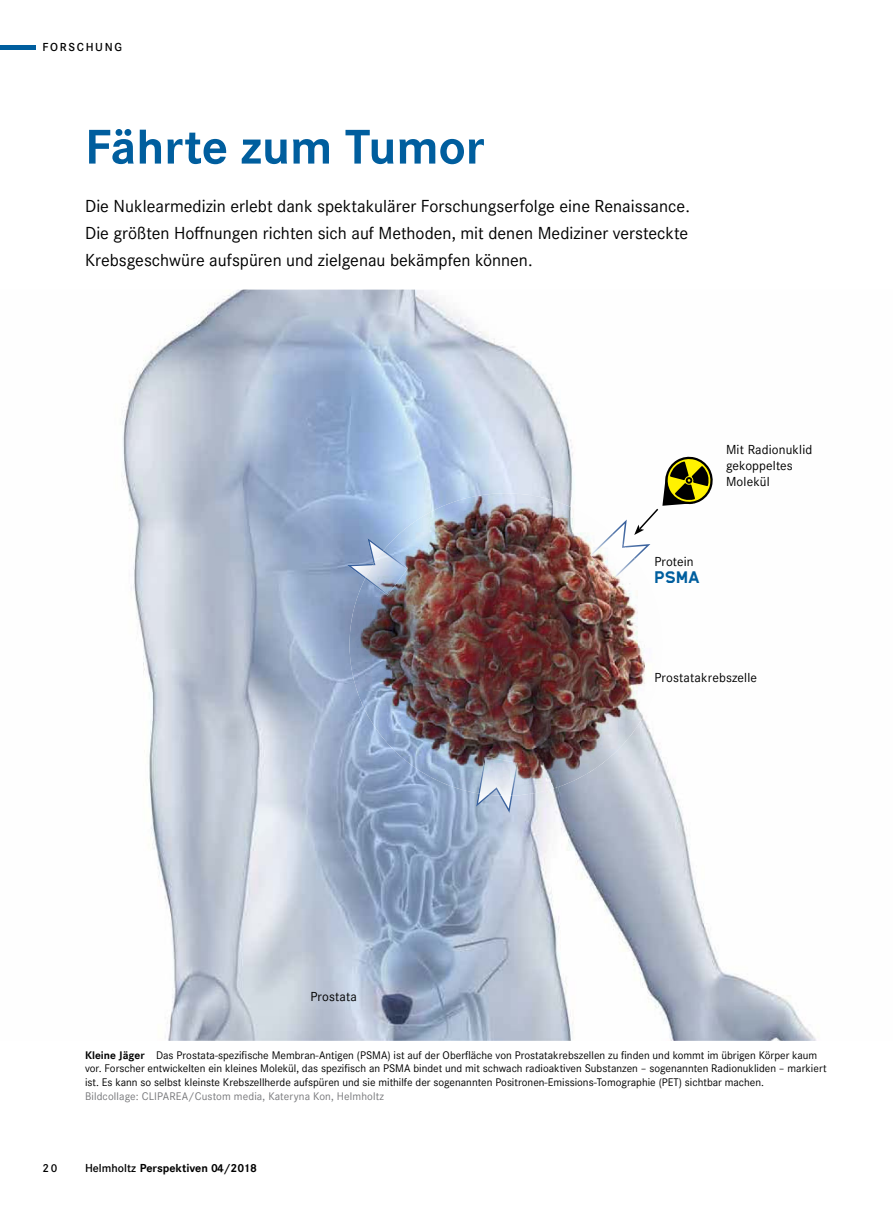
<style>
.page{position:relative;width:893px;height:1212px;background:#fff}
.page>*{position:absolute;margin:0;border:0;box-sizing:border-box;transform-origin:0 0}
.t1{font:700 50.55px "Corporate S";color:#005e9e}
.t2{font:18px/27px "Corporate S";color:#000;text-align:justify}
.t3{font:700 16.5px "Hermann";color:#005e9e}
.t4{font:13.5px/15.8px "Corporate S";letter-spacing:.01em;color:#000}
.t5{font:700 12px "Corporate S";color:#000}
.t6{font:600 12px "Corporate S";letter-spacing:.14em;color:#000}
.t7{font:11.4px/13.6px "Corporate S";color:#000}
.t8{font:11.4px "Corporate S";letter-spacing:.01em;color:#77787b}
.s1{font-weight:700}
.s2{font-weight:600}
</style>
<div class="page">
<hr style="left:0;top:46px;width:36px;height:4px;background:#005e9e">
<img style="left:122px;top:290px;width:694px;height:751px">
<img style="left:347px;top:538px;width:8px;height:41px">
<img style="left:639px;top:509px;width:19px;height:20px">
<img style="left:476px;top:793px;width:36px;height:20px">
<img style="left:612px;top:519px;width:38px;height:40px">
<img style="left:355px;top:493px;width:151px;height:111px">
<img style="left:365px;top:550px;width:43px;height:45px">
<img style="left:490px;top:545px;width:134px;height:250px">
<img style="left:478px;top:757px;width:40px;height:39px">
<img style="left:590px;top:534px;width:45px;height:45px">
<svg style="left:661px;top:454px;width:54px;height:53px"></svg>
<p class="t6" style="left:43px;top:39px;width:81px">FORSCHUNG</p>
<h1 class="t1" style="left:85px;top:112px;width:401px">Fährte zum Tumor</h1>
<h2 class="t2" style="left:85px;top:191px;width:606px">Die Nuklearmedizin erlebt dank spektakulärer Forschungserfolge eine Renaissance.<br>Die größten Hoffnungen richten sich auf Methoden, mit denen Mediziner versteckte Krebsgeschwüre aufspüren und zielgenau bekämpfen können.</h2>
<p class="t4" style="left:726px;top:441px;width:88px">Mit Radionuklid gekoppeltes<br>Molekül</p>
<p class="t4" style="left:654px;top:553px;width:41px">Protein</p>
<h3 class="t3" style="left:654px;top:568px;width:47px">PSMA</h3>
<p class="t4" style="left:310px;top:988px;width:48px">Prostata</p>
<p class="t4" style="left:654px;top:669px;width:104px">Prostatakrebszelle</p>
<p class="t7" style="left:85px;top:1048px;width:743px"><span class="s1">Kleine Jäger</span> Das Prostata-spezifische Membran-Antigen (PSMA) ist auf der Oberfläche von Prostatakrebszellen zu finden und kommt im übrigen Körper kaum vor. Forscher entwickelten ein kleines Molekül, das spezifisch an PSMA bindet und mit schwach radioaktiven Substanzen – sogenannten Radionukliden – markiert ist. Es kann so selbst kleinste Krebszellherde aufspüren und sie mithilfe der sogenannten Positronen-Emissions-Tomographie (PET) sichtbar machen.</p>
<p class="t8" style="left:85px;top:1088px;width:300px">Bildcollage: CLIPAREA/Custom media, Kateryna Kon, Helmholtz</p>
<p class="t6" style="left:43px;top:1159px;width:16px">20</p>
<p class="t5" style="left:85px;top:1159px;width:173px"><span class="s2">Helmholtz</span> Perspektiven 04/2018</p>
</div>
